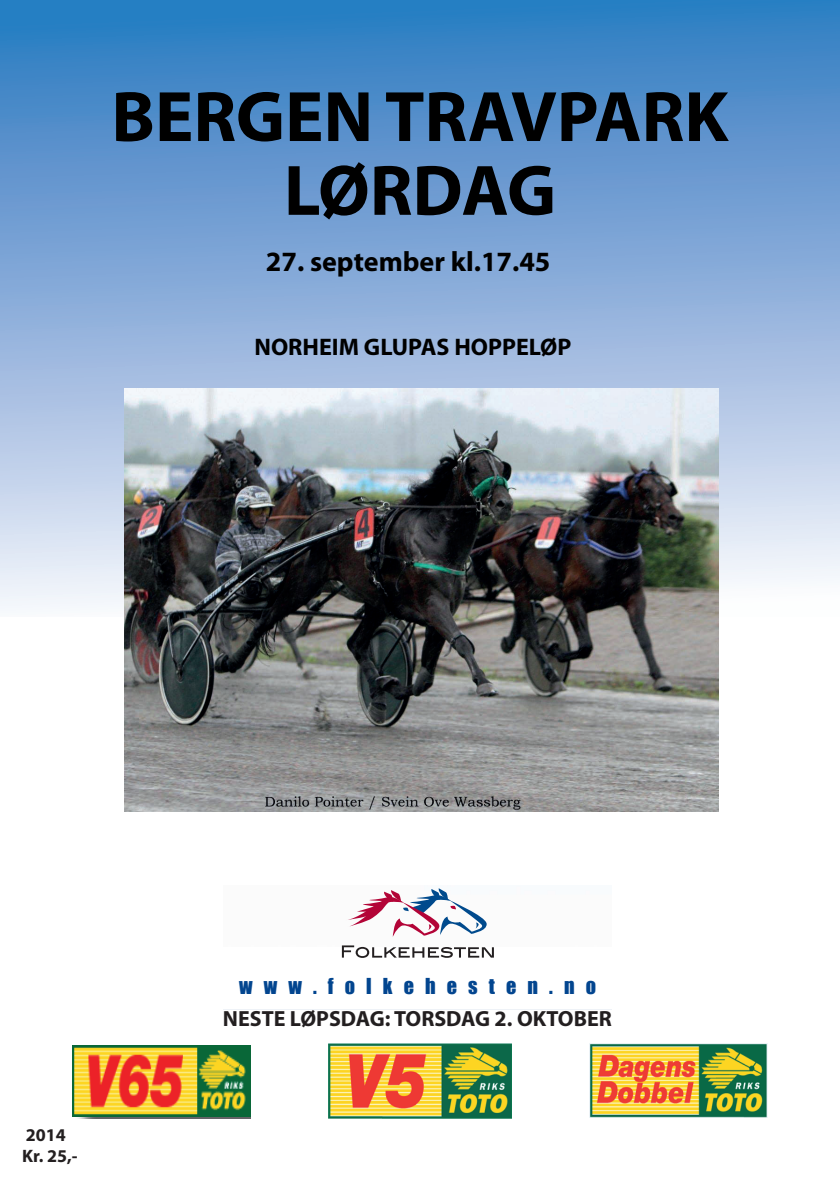
<style>
.page{position:relative;width:840px;height:1191px;background:#fff}
.page>*{position:absolute;margin:0;border:0;box-sizing:border-box;transform-origin:0 0}
.t1{font:700 72px "Myriad Pro";color:#000}
.t2{font:700 28px "Myriad Pro";color:#000}
.t3{font:700 24px "Myriad Pro";color:#000}
.t4{font:700 22px "Myriad Pro";color:#231f20}
.t5{font:20.2px "Impact";letter-spacing:.55em;color:#02458f}
.t6{font:700 18px/21.6px "Myriad Pro";color:#231f20}
</style>
<div class="page">
<div style="left:0;top:0;width:839px;height:617px;background:linear-gradient(to bottom,#2a75bf,#faf4fb)"></div>
<img style="left:589px;top:1043px;width:178px;height:74px">
<img style="left:75px;top:1116px;width:175px;height:3px">
<img style="left:72px;top:1045px;width:178px;height:71px">
<img style="left:328px;top:1043px;width:183px;height:76px">
<svg style="left:342px;top:945px;width:151px;height:13px"></svg>
<svg style="left:348px;top:888px;width:139px;height:49px"></svg>
<img style="left:124px;top:388px;width:594px;height:423px">
<h1 class="t1" style="left:111px;top:70px;width:618px">BERGEN TRAVPARK</h1>
<h1 class="t1" style="left:284px;top:144px;width:274px">LØRDAG</h1>
<p class="t2" style="left:266px;top:243px;width:286px">27. september kl.17.45</p>
<p class="t3" style="left:254px;top:332px;width:318px">NORHEIM GLUPAS HOPPELØP</p>
<p class="t6" style="left:22px;top:1123px;width:57px">2014<br>Kr. 25,-</p>
<p class="t5" style="left:239px;top:973px;width:358px">www.folkehesten.no</p>
<p class="t4" style="left:223px;top:1004px;width:390px">NESTE LØPSDAG: TORSDAG 2. OKTOBER</p>
</div>
